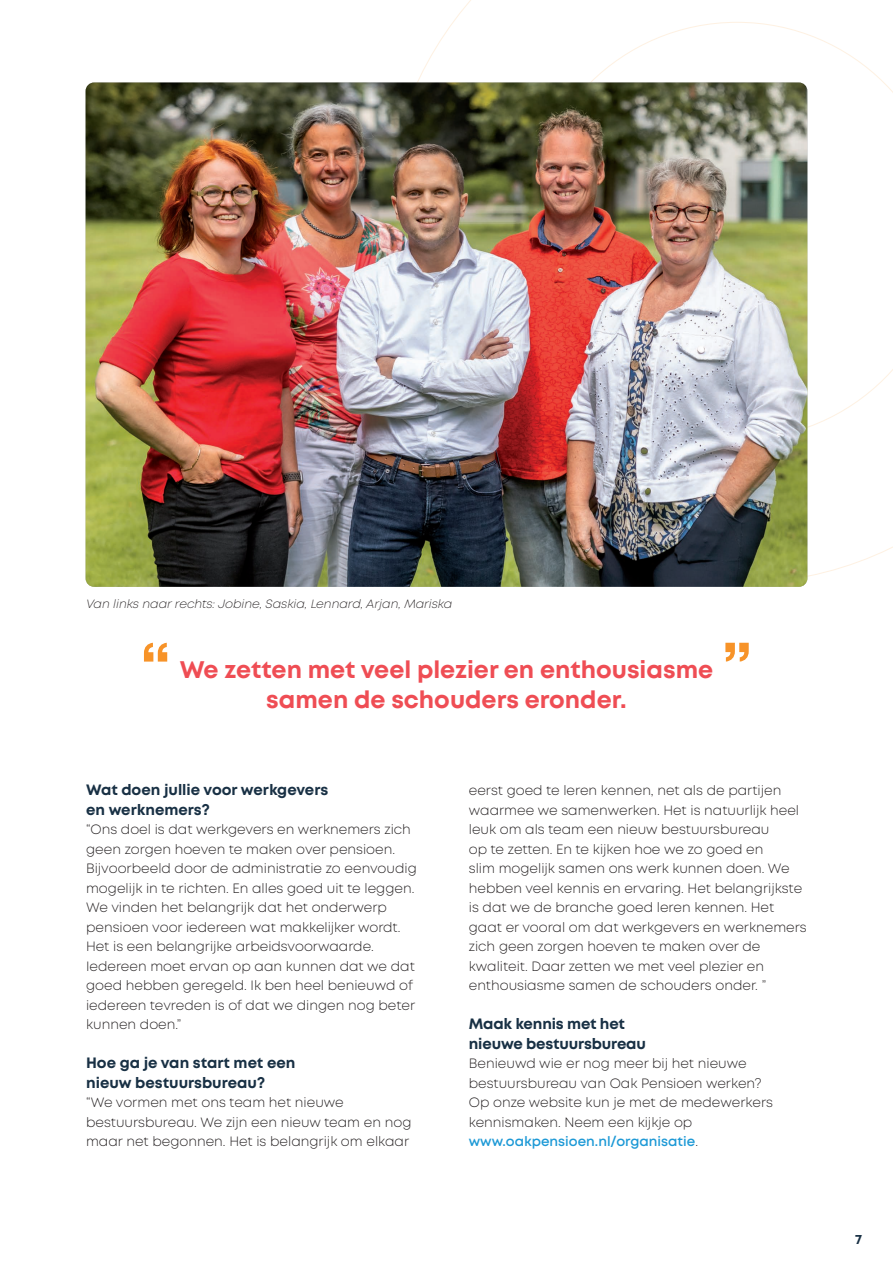
<style>
.page{position:relative;width:893px;height:1263px;background:#fff}
.page>*{position:absolute;margin:0;border:0;box-sizing:border-box;transform-origin:0 0}
.t1{font:700 24px/30px "Mont";color:#ef4d54;text-align:center}
.t2{font:700 15px/19.5px "Mont";letter-spacing:-.005em;color:#183044}
.t3{font:300 13.5px/19.5px "Mont";color:#231f20}
.t4{font:700 13.5px "Mont";color:#183044}
.t5{font:italic 300 12px "Mont";color:#231f20}
.s1{font-weight:600;color:#1d99d6}
</style>
<div class="page">
<svg style="left:417px;top:0;width:476px;height:581px"></svg>
<img style="left:86px;top:82px;width:721px;height:505px">
<svg style="left:725px;top:643px;width:24px;height:19px"></svg>
<svg style="left:144px;top:643px;width:23px;height:19px"></svg>
<p class="t5" style="left:86px;top:596px;width:368px">Van links naar rechts: Jobine, Saskia, Lennard, Arjan, Mariska</p>
<h1 class="t1" style="left:180px;top:655px;width:535px">We zetten met veel plezier en enthousiasme samen de schouders eronder.</h1>
<p class="t2" style="left:86px;top:780px;width:244px">Wat doen jullie voor werkgevers en werknemers?</p>
<p class="t3" style="left:86px;top:820px;width:332px">“Ons doel is dat werkgevers en werknemers zich geen zorgen hoeven te maken over pensioen.<br>Bijvoorbeeld door de administratie zo eenvoudig mogelijk in te richten. En alles goed uit te leggen.<br>We vinden het belangrijk dat het onderwerp pensioen voor iedereen wat makkelijker wordt.<br>Het is een belangrijke arbeidsvoorwaarde.<br>Iedereen moet ervan op aan kunnen dat we dat goed hebben geregeld. Ik ben heel benieuwd of iedereen tevreden is of dat we dingen nog beter kunnen doen.”</p>
<p class="t2" style="left:86px;top:1053px;width:211px">Hoe ga je van start met een nieuw bestuursbureau?</p>
<p class="t3" style="left:86px;top:1093px;width:327px">“We vormen met ons team het nieuwe bestuursbureau. We zijn een nieuw team en nog maar net begonnen. Het is belangrijk om elkaar</p>
<p class="t3" style="left:469px;top:781px;width:339px">eerst goed te leren kennen, net als de partijen waarmee we samenwerken. Het is natuurlijk heel leuk om als team een nieuw bestuursbureau<br>op te zetten. En te kijken hoe we zo goed en<br>slim mogelijk samen ons werk kunnen doen. We hebben veel kennis en ervaring. Het belangrijkste is dat we de branche goed leren kennen. Het gaat er vooral om dat werkgevers en werknemers zich geen zorgen hoeven te maken over de kwaliteit. Daar zetten we met veel plezier en enthousiasme samen de schouders onder. ”</p>
<p class="t2" style="left:469px;top:1014px;width:179px">Maak kennis met het nieuwe bestuursbureau</p>
<p class="t3" style="left:469px;top:1054px;width:306px">Benieuwd wie er nog meer bij het nieuwe bestuursbureau van Oak Pensioen werken?<br>Op onze website kun je met de medewerkers kennismaken. Neem een kijkje op <span class="s1">www.oakpensioen.nl/organisatie</span>.</p>
<p class="t4" style="left:855px;top:1230px;width:9px">7</p>
</div>
